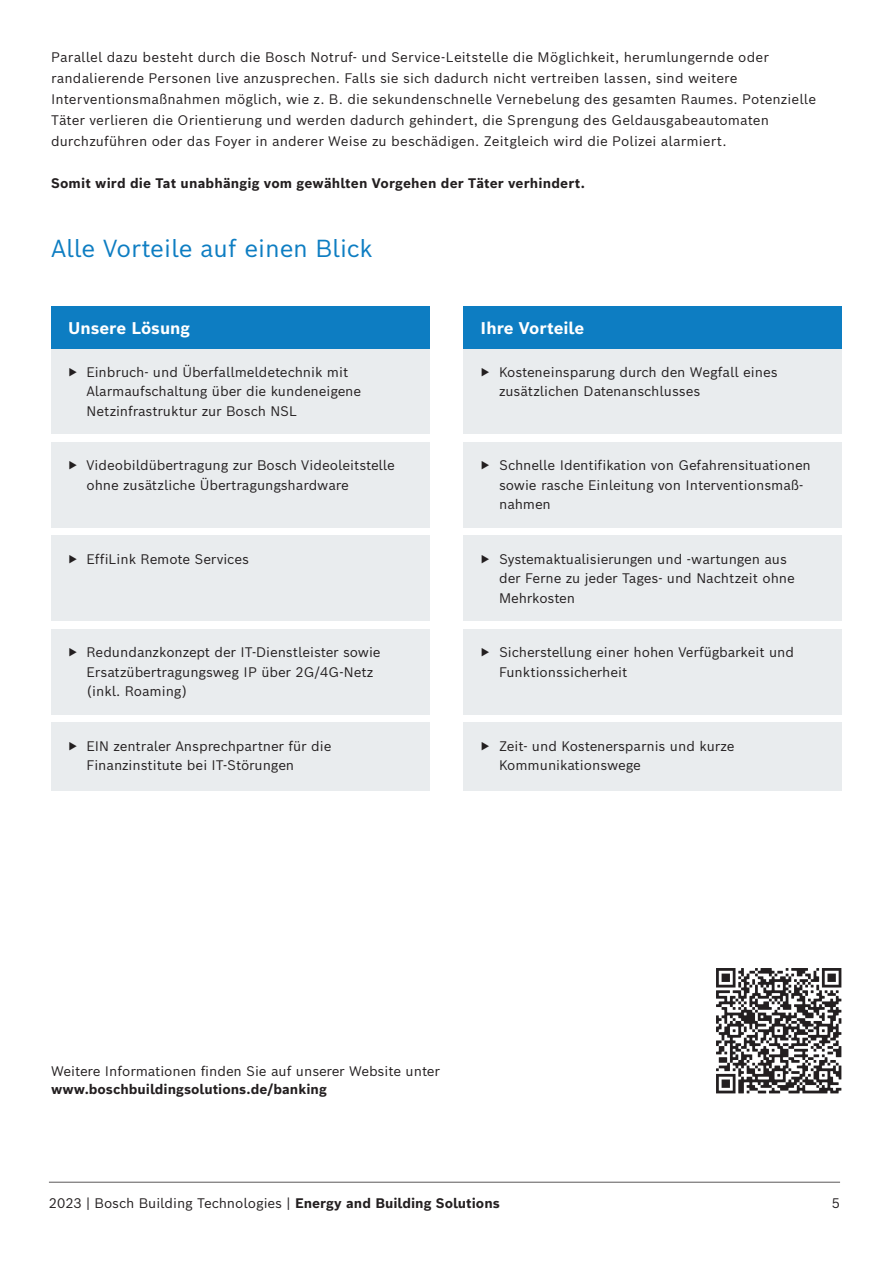
<style>
.page{position:relative;width:889px;height:1263px;background:#fff}
.page>*{position:absolute;margin:0;border:0;box-sizing:border-box;transform-origin:0 0}
.t1{font:24px "Bosch Sans";color:#0d7dc2}
.t2{font:700 16.5px "Bosch Sans";color:#fff}
.t3{font:13.5px/19.5px "Bosch Sans";color:#231f20}
.t4{font:700 13.5px "Bosch Sans";letter-spacing:.005em;color:#231f20}
.s1{font-weight:700}
</style>
<div class="page">
<img style="left:716px;top:968px;width:126px;height:126px">
<div style="left:51px;top:349px;width:378px;height:85px;background:#e9ecee"></div>
<div style="left:463px;top:349px;width:379px;height:85px;background:#e9ecee"></div>
<div style="left:51px;top:442px;width:378px;height:85px;background:#e9ecee"></div>
<div style="left:463px;top:442px;width:379px;height:85px;background:#e9ecee"></div>
<div style="left:51px;top:536px;width:378px;height:85px;background:#e9ecee"></div>
<div style="left:463px;top:536px;width:379px;height:85px;background:#e9ecee"></div>
<div style="left:51px;top:629px;width:378px;height:85px;background:#e9ecee"></div>
<div style="left:463px;top:629px;width:379px;height:85px;background:#e9ecee"></div>
<div style="left:51px;top:723px;width:378px;height:68px;background:#e9ecee"></div>
<div style="left:463px;top:723px;width:379px;height:68px;background:#e9ecee"></div>
<div style="left:463px;top:306px;width:379px;height:43px;background:#0d7dc2"></div>
<div style="left:51px;top:306px;width:378px;height:43px;background:#0d7dc2"></div>
<hr style="left:49px;top:1182px;width:791px;height:1px;background:#231f20">
<p class="t3" style="left:51px;top:46px;width:766px;line-height:21px">Parallel dazu besteht durch die Bosch Notruf- und Service-Leitstelle die Möglichkeit, herumlungernde oder randalierende Personen live anzusprechen. Falls sie sich dadurch nicht vertreiben lassen, sind weitere Interventionsmaßnahmen möglich, wie z. B. die sekundenschnelle Vernebelung des gesamten Raumes. Potenzielle Täter verlieren die Orientierung und werden dadurch gehindert, die Sprengung des Geldausgabeautomaten durchzuführen oder das Foyer in anderer Weise zu beschädigen. Zeitgleich wird die Polizei alarmiert.</p>
<p class="t4" style="left:51px;top:172px;width:535px">Somit wird die Tat unabhängig vom gewählten Vorgehen der Täter verhindert.</p>
<p class="t1" style="left:51px;top:228px;width:323px">Alle Vorteile auf einen Blick</p>
<p class="t2" style="left:68px;top:314px;width:123px">Unsere Lösung</p>
<p class="t2" style="left:480px;top:314px;width:105px">Ihre Vorteile</p>
<p class="t3" style="left:86px;top:361px;width:276px;text-indent:-18px">▶ Einbruch- und Überfallmeldetechnik mit<br>Alarmaufschaltung über die kundeneigene<br>Netzinfrastruktur zur Bosch NSL</p>
<p class="t3" style="left:499px;top:361px;width:280px;text-indent:-18px">▶ Kosteneinsparung durch den Wegfall eines zusätzlichen Datenanschlusses</p>
<p class="t3" style="left:86px;top:454px;width:310px;text-indent:-18px">▶ Videobildübertragung zur Bosch Videoleitstelle ohne zusätzliche Übertragungshardware</p>
<p class="t3" style="left:499px;top:454px;width:313px;text-indent:-18px">▶ Schnelle Identifikation von Gefahrensituationen sowie rasche Einleitung von Interventionsmaß&shy;nahmen</p>
<p class="t3" style="left:68px;top:548px;width:182px">▶ EffiLink Remote Services</p>
<p class="t3" style="left:499px;top:548px;width:297px;text-indent:-18px">▶ Systemaktualisierungen und -wartungen aus der Ferne zu jeder Tages- und Nachtzeit ohne<br>Mehrkosten</p>
<p class="t3" style="left:86px;top:641px;width:296px;text-indent:-18px">▶ Redundanzkonzept der IT-Dienstleister sowie<br>Ersatzübertragungsweg IP über 2G/4G-Netz (inkl. Roaming)</p>
<p class="t3" style="left:499px;top:641px;width:297px;text-indent:-18px">▶ Sicherstellung einer hohen Verfügbarkeit und<br>Funktionssicherheit</p>
<p class="t3" style="left:86px;top:735px;width:247px;text-indent:-18px">▶ EIN zentraler Ansprechpartner für die<br>Finanzinstitute bei IT-Störungen</p>
<p class="t3" style="left:499px;top:735px;width:237px;text-indent:-18px">▶ Zeit- und Kostenersparnis und kurze<br>Kommunikationswege</p>
<p class="t3" style="left:51px;top:1060px;width:390px">Weitere Informationen finden Sie auf unserer Website unter</p>
<p class="t4" style="left:51px;top:1077px;width:277px">www.boschbuildingsolutions.de/banking</p>
<p class="t3" style="left:49px;top:1192px;width:452px">2023 | Bosch Building Technologies | <span class="s1">Energy and Building Solutions</span></p>
<p class="t3" style="left:832px;top:1192px;width:10px">5</p>
</div>
